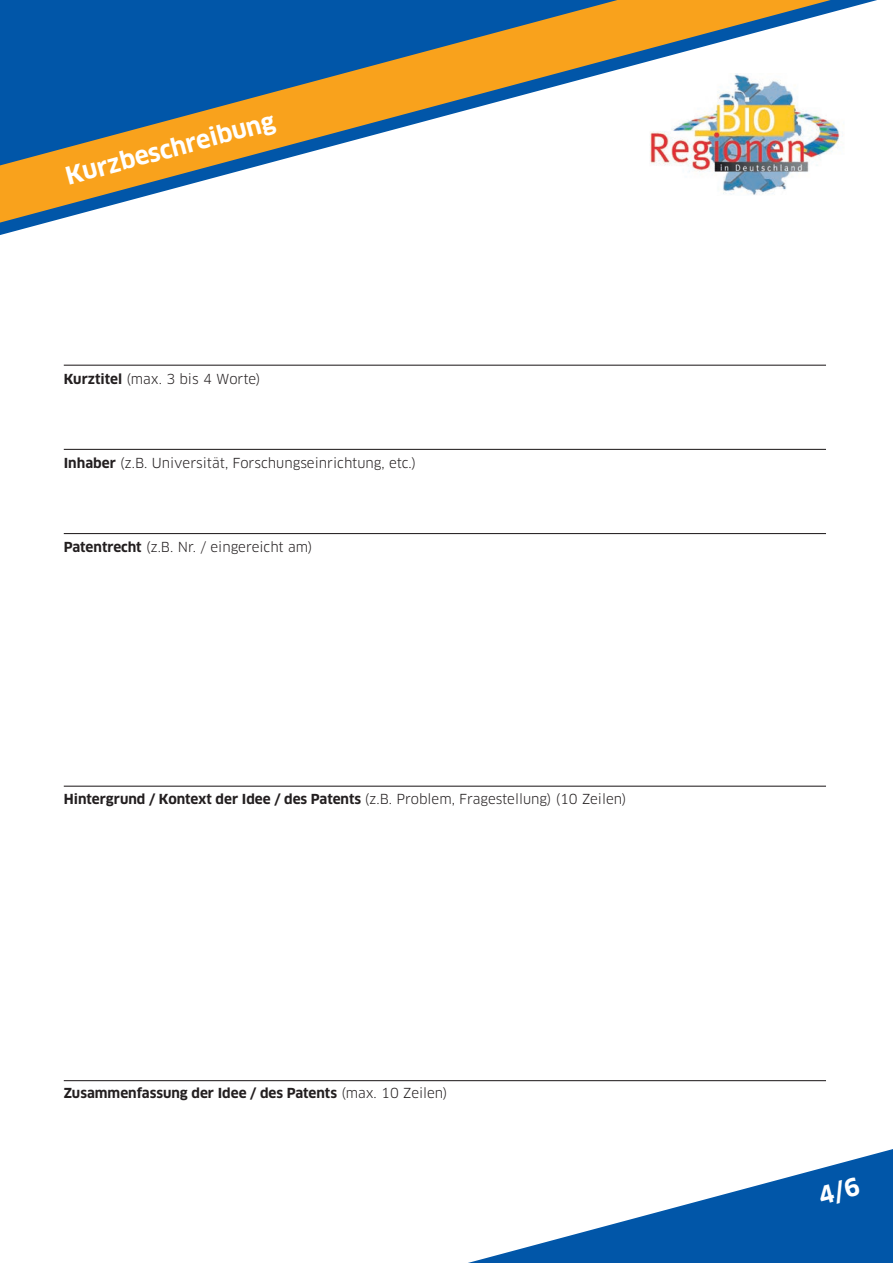
<style>
.page{position:relative;width:893px;height:1263px;background:#fff}
.page>*{position:absolute;margin:0;border:0;box-sizing:border-box;transform-origin:0 0}
.t1{font:700 24px "Clan";color:#fff}
.t2{font:700 13.5px "Clan";color:#231f20}
.t3{font:13.5px "Clan";color:#231f20}
.s1{font-weight:700}
.s2{font-weight:400}
</style>
<div class="page">
<svg style="left:0;top:0;width:877px;height:234px"></svg>
<hr style="left:64px;top:365px;width:762px;height:1px;background:#231f20">
<hr style="left:64px;top:449px;width:762px;height:1px;background:#231f20">
<hr style="left:64px;top:533px;width:762px;height:1px;background:#231f20">
<hr style="left:64px;top:1080px;width:762px;height:1px;background:#231f20">
<hr style="left:64px;top:786px;width:762px;height:1px;background:#231f20">
<img style="left:649px;top:73px;width:201px;height:123px">
<svg style="left:468px;top:1149px;width:425px;height:114px"></svg>
<svg style="left:817px;top:1176px;width:43px;height:28px"></svg>
<h1 class="t1" style="left:62px;top:162px;width:217px;rotate:-15deg">Kurzbeschreibung</h1>
<p class="t3" style="left:64px;top:371px;width:198px"><span class="s1">Kurztitel</span> (max. 3 bis 4 Worte)</p>
<p class="t3" style="left:64px;top:455px;width:354px"><span class="s1">Inhaber</span> (z.B. Universität, Forschungseinrichtung, etc.)</p>
<p class="t3" style="left:64px;top:539px;width:250px"><span class="s1">Patentrecht</span> (z.B. Nr. / eingereicht am)</p>
<p class="t2" style="left:64px;top:791px;width:564px">Hintergrund / Kontext der Idee / des Patents <span class="s2">(z.B. Problem, Fragestellung) (10 Zeilen)</span></p>
<p class="t2" style="left:64px;top:1085px;width:385px">Zusammenfassung der Idee / des Patents <span class="s2">(max. 10 Zeilen)</span></p>
</div>
